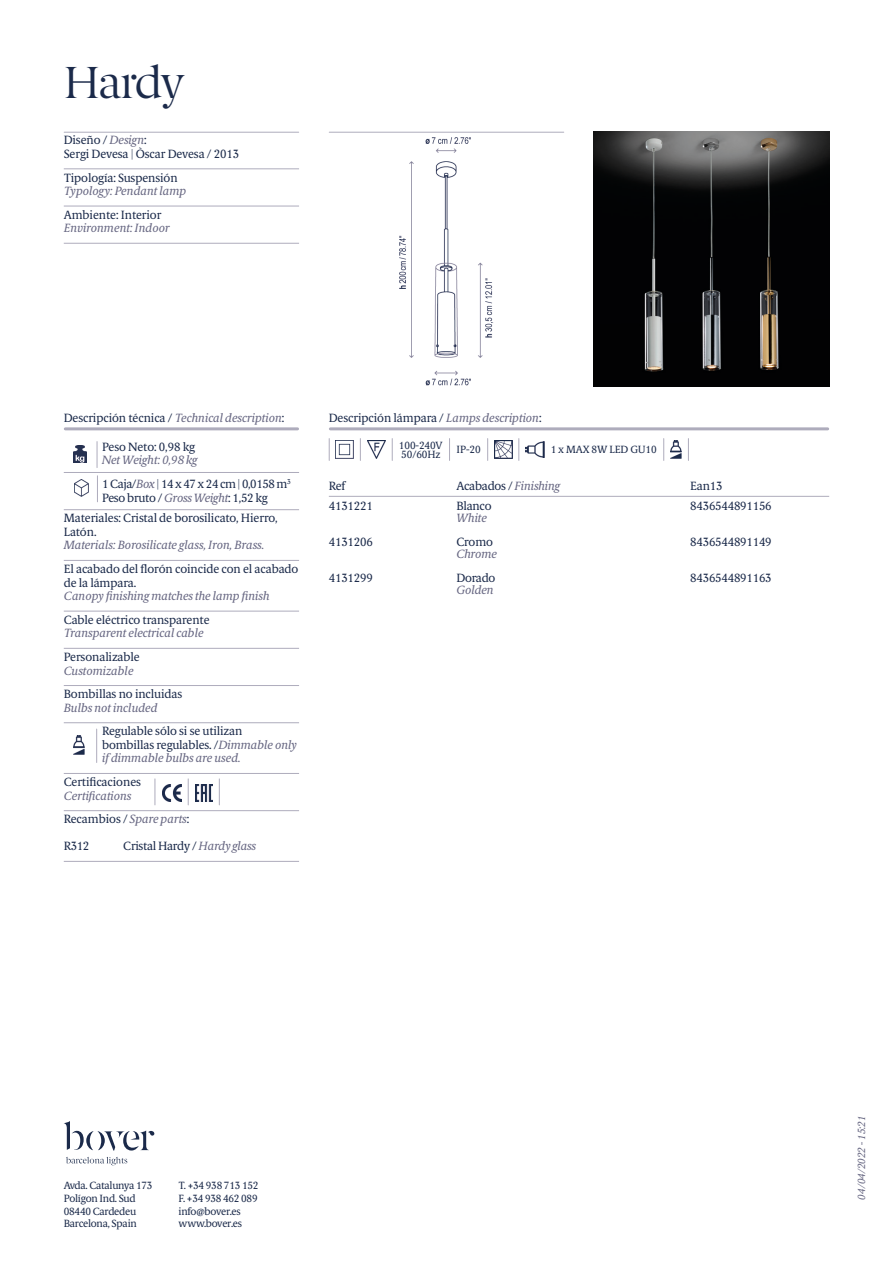
<style>
.page{position:relative;width:893px;height:1263px;background:#fff}
.page>*{position:absolute;margin:0;border:0;box-sizing:border-box;transform-origin:0 0}
.Nom{font:45px "Berlingske Serif";letter-spacing:-.04em;color:#1b2a4a}
.Text_línia_inferior{font:12px/13.5px "Berlingske Serif Tx";letter-spacing:-.01em;color:#1b2a4a}
.Acabats{font:12px "Berlingske Serif Tx";letter-spacing:-.02em;color:#1b2a4a}
.Text_línia_inferior-2{font:italic 12px/13.5px "Berlingske Serif Tx";letter-spacing:-.01em;color:#676782}
.Text_línia_inferior-3{font:12px/13.5px "Berlingske Serif Tx";letter-spacing:-.035em;color:#1b2a4a}
.Acabats-2{font:italic 12px "Berlingske Serif Tx";letter-spacing:-.02em;color:#676782}
.Info_tècnica{font:10.5px/12.8px "Berlingske Serif Tx";letter-spacing:-.025em;color:#1b2a4a}
.t1{font:italic 10.5px "Berlingske Serif Tx";letter-spacing:-.01em;color:#676782}
.s1{font-style:italic;color:#676782}
.s2{font-style:normal;color:#1b2a4a}
</style>
<div class="page">
<hr style="left:64px;top:168px;width:235px;height:1px;background:#aeacbc">
<hr style="left:64px;top:206px;width:235px;height:1px;background:#aeacbc">
<hr style="left:64px;top:243px;width:235px;height:1px;background:#aeacbc">
<hr style="left:64px;top:132px;width:235px;height:1px;background:#aeacbc">
<hr style="left:329px;top:132px;width:235px;height:1px;background:#aeacbc">
<img style="left:399px;top:137px;width:95px;height:249px">
<hr style="left:64px;top:472px;width:235px;height:1px;background:#aeacbc">
<hr style="left:64px;top:509px;width:235px;height:1px;background:#aeacbc">
<hr style="left:64px;top:560px;width:235px;height:1px;background:#aeacbc">
<hr style="left:64px;top:611px;width:235px;height:1px;background:#aeacbc">
<hr style="left:64px;top:648px;width:235px;height:1px;background:#aeacbc">
<hr style="left:64px;top:685px;width:235px;height:1px;background:#aeacbc">
<hr style="left:64px;top:722px;width:235px;height:1px;background:#aeacbc">
<hr style="left:64px;top:773px;width:235px;height:1px;background:#aeacbc">
<hr style="left:64px;top:810px;width:235px;height:1px;background:#aeacbc">
<hr style="left:64px;top:861px;width:235px;height:1px;background:#aeacbc">
<img style="left:74px;top:446px;width:13px;height:17px">
<svg style="left:97px;top:442px;width:1px;height:26px"></svg>
<img style="left:74px;top:480px;width:15px;height:17px">
<svg style="left:97px;top:476px;width:1px;height:26px"></svg>
<img style="left:73px;top:735px;width:12px;height:19px">
<hr style="left:96px;top:729px;width:1px;height:33px;background:#aeacbc">
<svg style="left:155px;top:779px;width:1px;height:26px"></svg>
<img style="left:162px;top:784px;width:19px;height:17px">
<svg style="left:188px;top:779px;width:1px;height:26px"></svg>
<img style="left:195px;top:784px;width:17px;height:17px">
<svg style="left:219px;top:779px;width:1px;height:26px"></svg>
<hr style="left:65px;top:427px;width:233px;height:3px;background:#aeacbc">
<hr style="left:330px;top:427px;width:498px;height:3px;background:#aeacbc">
<svg style="left:487px;top:439px;width:1px;height:21px"></svg>
<svg style="left:518px;top:439px;width:1px;height:21px"></svg>
<svg style="left:449px;top:439px;width:1px;height:21px"></svg>
<svg style="left:392px;top:439px;width:1px;height:21px"></svg>
<svg style="left:329px;top:439px;width:1px;height:21px"></svg>
<svg style="left:360px;top:439px;width:1px;height:21px"></svg>
<img style="left:367px;top:441px;width:18px;height:17px">
<img style="left:336px;top:441px;width:18px;height:17px">
<svg style="left:663px;top:439px;width:1px;height:21px"></svg>
<img style="left:526px;top:441px;width:18px;height:17px">
<img style="left:494px;top:441px;width:18px;height:17px">
<svg style="left:688px;top:439px;width:1px;height:21px"></svg>
<img style="left:670px;top:440px;width:12px;height:19px">
<img style="left:594px;top:132px;width:235px;height:255px">
<svg style="left:66px;top:1157px;width:61px;height:8px"></svg>
<svg style="left:64px;top:1121px;width:90px;height:29px"></svg>
<hr style="left:329px;top:496px;width:500px;height:1px;background:#aeacbc">
<p class="Nom" style="left:64px;top:53px;width:123px">Hardy</p>
<p class="Text_línia_inferior" style="left:64px;top:133px;width:177px">Diseño / <span class="s1">Design</span>:<br>Sergi Devesa | Òscar Devesa / 2013</p>
<p class="Text_línia_inferior" style="left:64px;top:171px;width:124px">Tipología: Suspensión<br><span class="s1">Typology: Pendant lamp</span></p>
<p class="Text_línia_inferior-2" style="left:64px;top:208px;width:108px"><span class="s2">Ambiente: Interior<br></span>Environment: Indoor</p>
<p class="Text_línia_inferior" style="left:64px;top:411px;width:222px">Descripción técnica / <span class="s1">Technical description</span>:</p>
<p class="Text_línia_inferior" style="left:329px;top:411px;width:214px">Descripción lámpara / <span class="s1">Lamps description</span>:</p>
<p class="Info_tècnica" style="left:456px;top:443px;width:26px">IP-20</p>
<p class="Info_tècnica" style="left:551px;top:443px;width:108px">1 x MAX 8W LED GU10</p>
<p class="Info_tècnica" style="left:399px;top:439px;width:45px">100-240V</p>
<p class="Info_tècnica" style="left:401px;top:448px;width:41px">50/60Hz</p>
<p class="Text_línia_inferior-2" style="left:102px;top:440px;width:97px"><span class="s2">Peso Neto: 0,98 kg<br></span>Net Weight: 0,98 kg</p>
<p class="Text_línia_inferior-3" style="left:102px;top:477px;width:190px">1 Caja/<span class="s1">Box</span> | 14 x 47 x 24 cm | 0,0158 m<sup>3<br></sup>Peso bruto / <span class="s1">Gross Weight</span>: 1,52 kg</p>
<p class="Text_línia_inferior" style="left:64px;top:511px;width:215px">Materiales: Cristal de borosilicato, Hierro,<br>Latón.<br><span class="s1">Materials: Borosilicate glass, Iron, Brass.</span></p>
<p class="Text_línia_inferior" style="left:64px;top:562px;width:236px">El acabado del florón coincide con el acabado de la lámpara.<br><span class="s1">Canopy finishing matches the lamp finish</span></p>
<p class="Text_línia_inferior" style="left:64px;top:613px;width:147px">Cable eléctrico transparente<br><span class="s1">Transparent electrical cable</span></p>
<p class="Text_línia_inferior" style="left:64px;top:650px;width:78px">Personalizable<br><span class="s1">Customizable</span></p>
<p class="Text_línia_inferior" style="left:64px;top:687px;width:120px">Bombillas no incluidas<br><span class="s1">Bulbs not included</span></p>
<p class="Text_línia_inferior" style="left:102px;top:724px;width:197px">Regulable sólo si se utilizan bombillas regulables. /<span class="s1">Dimmable only if dimmable bulbs are used.</span></p>
<p class="Text_línia_inferior" style="left:64px;top:775px;width:79px">Certificaciones<br><span class="s1">Certifications</span></p>
<p class="Text_línia_inferior" style="left:64px;top:812px;width:127px">Recambios / <span class="s1">Spare parts</span>:</p>
<p class="Text_línia_inferior" style="left:64px;top:839px;width:27px">R312</p>
<p class="Text_línia_inferior" style="left:123px;top:839px;width:135px">Cristal Hardy / <span class="s1">Hardy glass</span></p>
<p class="Acabats" style="left:329px;top:477px;width:18px">Ref</p>
<p class="Acabats" style="left:456px;top:477px;width:105px">Acabados / <span class="s1">Finishing</span></p>
<p class="Acabats" style="left:690px;top:477px;width:34px">Ean13</p>
<p class="Acabats" style="left:329px;top:497px;width:46px">4131221</p>
<p class="Acabats" style="left:456px;top:497px;width:37px">Blanco</p>
<p class="Acabats" style="left:690px;top:497px;width:83px">8436544891156</p>
<p class="Acabats-2" style="left:456px;top:509px;width:32px">White</p>
<p class="Acabats" style="left:329px;top:533px;width:46px">4131206</p>
<p class="Acabats" style="left:456px;top:533px;width:38px">Cromo</p>
<p class="Acabats" style="left:690px;top:533px;width:83px">8436544891149</p>
<p class="Acabats-2" style="left:456px;top:545px;width:42px">Chrome</p>
<p class="Acabats" style="left:329px;top:569px;width:46px">4131299</p>
<p class="Acabats" style="left:456px;top:569px;width:41px">Dorado</p>
<p class="Acabats" style="left:690px;top:569px;width:83px">8436544891163</p>
<p class="Acabats-2" style="left:456px;top:581px;width:39px">Golden</p>
<p class="Info_tècnica" style="left:64px;top:1179px;width:90px">Avda. Catalunya 173<br>Polígon Ind. Sud<br>08440 Cardedeu<br>Barcelona, Spain</p>
<p class="Info_tècnica" style="left:179px;top:1179px;width:81px">T. +34 938 713 152<br>F. +34 938 462 089 info@bover.es www.bover.es</p>
<p class="t1" style="left:854px;top:1199px;width:86px;rotate:-90deg">04/04/2022 - 15:21</p>
</div>
